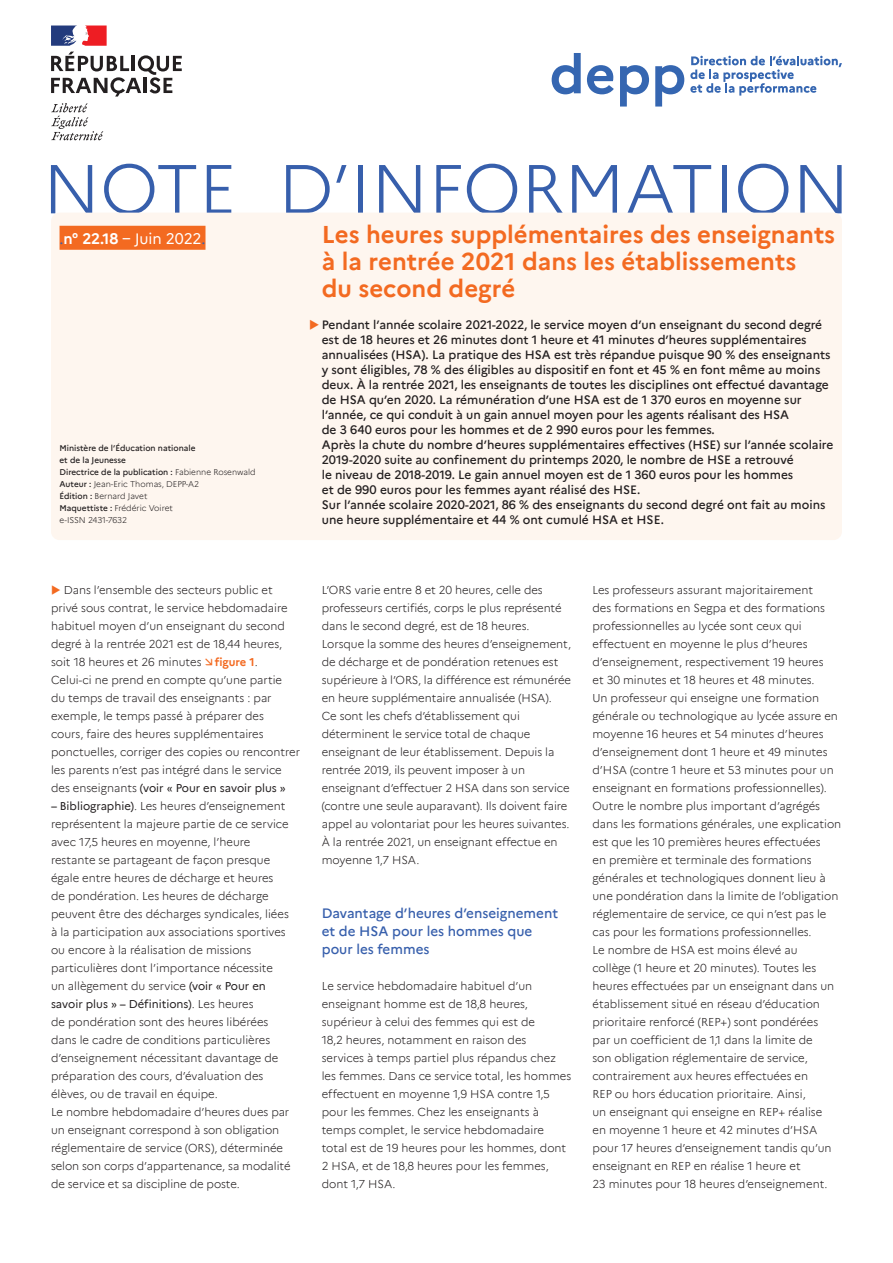
<style>
.page{position:relative;width:893px;height:1263px;background:#fff}
.page>*{position:absolute;margin:0;border:0;box-sizing:border-box;transform-origin:0 0}
.t1{font:300 69px "Marianne";color:#375fac}
.Titre{font:700 24px/27px "Marianne";color:#f36a21}
.t2{font:15px "Marianne";color:#fff}
.Intertitre{font:500 13.5px/18px "Marianne";color:#375fac}
.t3{font:500 12px/15px "Marianne";color:#231f20}
.Texte_courant{font:300 11.25px/18px "Marianne";color:#231f20}
.t4{font:500 8.25px/12px "Marianne";color:#231f20}
.s1{color:#375fac}
.s2{font-weight:700}
.s3{font-weight:300}
.s4{font-weight:700;color:#f36a21}
.s5{font-weight:400}
</style>
<div class="page">
<div style="left:51px;top:213px;width:791px;height:327px;background:#fef6ef;border-radius:9px"></div>
<div style="left:60px;top:226px;width:145px;height:24px;background:#f36a21"></div>
<svg style="left:51px;top:52px;width:131px;height:45px"></svg>
<svg style="left:51px;top:103px;width:52px;height:37px"></svg>
<svg style="left:51px;top:26px;width:56px;height:20px"></svg>
<svg style="left:552px;top:53px;width:29px;height:41px"></svg>
<svg style="left:587px;top:65px;width:27px;height:29px"></svg>
<svg style="left:620px;top:65px;width:29px;height:42px"></svg>
<svg style="left:655px;top:65px;width:29px;height:42px"></svg>
<svg style="left:690px;top:56px;width:152px;height:40px"></svg>
<h1 class="t1" style="left:43px;top:136px;width:808px">NOTE D’INFORMATION</h1>
<h3 class="t2" style="left:60px;top:227px;width:147px"><span class="s1">.</span><span class="s2">n° 22.18</span> – Juin 2022<span class="s1">.</span></h3>
<p class="Titre" style="left:322px;top:219px;width:515px">Les heures supplémentaires des enseignants à la rentrée 2021 dans les établissements<br>du second degré</p>
<p class="t3" style="left:322px;top:317px;width:513px">Pendant l’année scolaire 2021-2022, le service moyen d’un enseignant du second degré est de 18 heures et 26 minutes dont 1 heure et 41 minutes d’heures supplémentaires annualisées (HSA). La pratique des HSA est très répandue puisque 90 % des enseignants y sont éligibles, 78 % des éligibles au dispositif en font et 45 % en font même au moins deux. À la rentrée 2021, les enseignants de toutes les disciplines ont effectué davantage de HSA qu’en 2020. La rémunération d’une HSA est de 1 370 euros en moyenne sur l’année, ce qui conduit à un gain annuel moyen pour les agents réalisant des HSA<br>de 3 640 euros pour les hommes et de 2 990 euros pour les femmes.<br>Après la chute du nombre d’heures supplémentaires effectives (HSE) sur l’année scolaire 2019-2020 suite au confinement du printemps 2020, le nombre de HSE a retrouvé<br>le niveau de 2018-2019. Le gain annuel moyen est de 1 360 euros pour les hommes<br>et de 990 euros pour les femmes ayant réalisé des HSE.<br>Sur l’année scolaire 2020-2021, 86 % des enseignants du second degré ont fait au moins une heure supplémentaire et 44 % ont cumulé HSA et HSE.</p>
<p class="t4" style="left:60px;top:441px;width:198px">Ministère de l’Éducation nationale<br>et de la Jeunesse<br>Directrice de la publication : <span class="s3">Fabienne Rosenwald<br></span>Auteur : <span class="s3">Jean-Eric Thomas, DEPP-A2<br></span>Édition : <span class="s3">Bernard Javet<br></span>Maquettiste : <span class="s3">Frédéric Voiret<br>e-ISSN 2431-7632</span></p>
<p class="Texte_courant" style="left:51px;top:580px;width:251px;text-indent:13px">Dans l’ensemble des secteurs public et privé sous contrat, le service hebdomadaire habituel moyen d’un enseignant du second degré à la rentrée 2021 est de 18,44 heures, soit 18 heures et 26 minutes <span class="s4">figure 1</span>.<br>Celui-ci ne prend en compte qu’une partie<br>du temps de travail des enseignants : par exemple, le temps passé à préparer des<br>cours, faire des heures supplémentaires ponctuelles, corriger des copies ou rencontrer les parents n’est pas intégré dans le service des enseignants <span class="s5">(voir « Pour en savoir plus »</span></p>
<p class="Texte_courant" style="left:51px;top:796px;width:239px"><span class="s5">– Bibliographie)</span>. Les heures d’enseignement représentent la majeure partie de ce service avec 17,5 heures en moyenne, l’heure restante se partageant de façon presque égale entre heures de décharge et heures de pondération. Les heures de décharge peuvent être des décharges syndicales, liées à la participation aux associations sportives ou encore à la réalisation de missions particulières dont l’importance nécessite un allègement du service <span class="s5">(voir « Pour en savoir plus » – Définitions)</span>. Les heures<br>de pondération sont des heures libérées dans le cadre de conditions particulières d’enseignement nécessitant davantage de préparation des cours, d’évaluation des élèves, ou de travail en équipe.</p>
<p class="Texte_courant" style="left:51px;top:1102px;width:241px">Le nombre hebdomadaire d’heures dues par un enseignant correspond à son obligation réglementaire de service (ORS), déterminée selon son corps d’appartenance, sa modalité de service et sa discipline de poste.</p>
<p class="Texte_courant" style="left:322px;top:580px;width:251px">L’ORS varie entre 8 et 20 heures, celle des professeurs certifiés, corps le plus représenté dans le second degré, est de 18 heures.<br>Lorsque la somme des heures d’enseignement, de décharge et de pondération retenues est supérieure à l’ORS, la différence est rémunérée en heure supplémentaire annualisée (HSA).<br>Ce sont les chefs d’établissement qui déterminent le service total de chaque enseignant de leur établissement. Depuis la rentrée 2019, ils peuvent imposer à un enseignant d’effectuer 2 HSA dans son service (contre une seule auparavant). Ils doivent faire appel au volontariat pour les heures suivantes.<br>À la rentrée 2021, un enseignant effectue en moyenne 1,7 HSA.</p>
<p class="Intertitre" style="left:322px;top:903px;width:238px">Davantage d’heures d’enseignement et de HSA pour les hommes que pour les femmes</p>
<p class="Texte_courant" style="left:322px;top:976px;width:251px">Le service hebdomadaire habituel d’un enseignant homme est de 18,8 heures, supérieur à celui des femmes qui est de<br>18,2 heures, notamment en raison des services à temps partiel plus répandus chez les femmes. Dans ce service total, les hommes effectuent en moyenne 1,9 HSA contre 1,5 pour les femmes. Chez les enseignants à temps complet, le service hebdomadaire total est de 19 heures pour les hommes, dont 2 HSA, et de 18,8 heures pour les femmes, dont 1,7 HSA.</p>
<p class="Texte_courant" style="left:592px;top:580px;width:250px">Les professeurs assurant majoritairement<br>des formations en Segpa et des formations professionnelles au lycée sont ceux qui effectuent en moyenne le plus d’heures d’enseignement, respectivement 19 heures<br>et 30 minutes et 18 heures et 48 minutes.<br>Un professeur qui enseigne une formation générale ou technologique au lycée assure en moyenne 16 heures et 54 minutes d’heures d’enseignement dont 1 heure et 49 minutes d’HSA (contre 1 heure et 53 minutes pour un enseignant en formations professionnelles).<br>Outre le nombre plus important d’agrégés dans les formations générales, une explication est que les 10 premières heures effectuées<br>en première et terminale des formations générales et technologiques donnent lieu à une pondération dans la limite de l’obligation réglementaire de service, ce qui n’est pas le cas pour les formations professionnelles.</p>
<p class="Texte_courant" style="left:592px;top:940px;width:243px">Le nombre de HSA est moins élevé au collège (1 heure et 20 minutes). Toutes les heures effectuées par un enseignant dans un établissement situé en réseau d’éducation prioritaire renforcé (REP+) sont pondérées par un coefficient de 1,1 dans la limite de son obligation réglementaire de service, contrairement aux heures effectuées en<br>REP ou hors éducation prioritaire. Ainsi,<br>un enseignant qui enseigne en REP+ réalise en moyenne 1 heure et 42 minutes d’HSA pour 17 heures d’enseignement tandis qu’un enseignant en REP en réalise 1 heure et<br>23 minutes pour 18 heures d’enseignement.</p>
</div>
